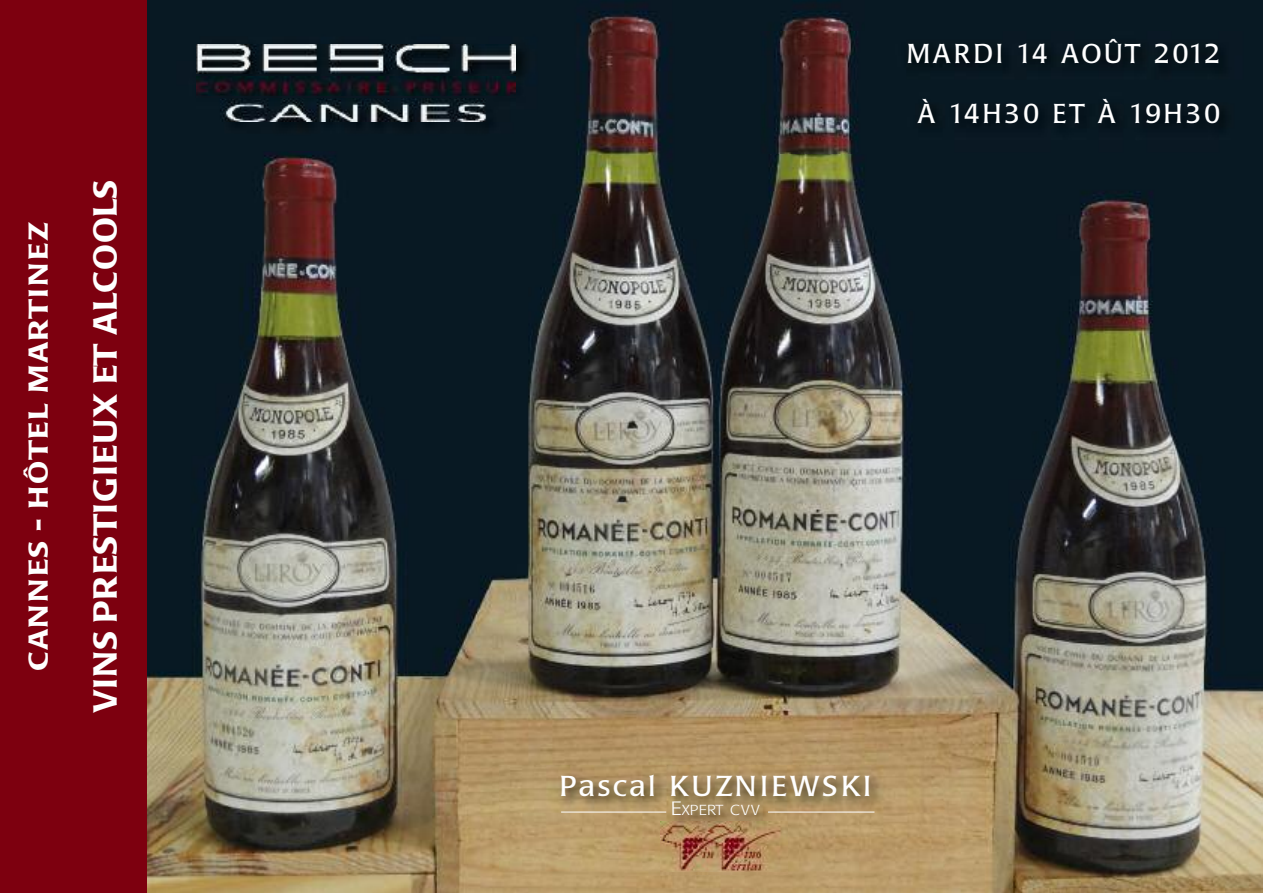
<style>
.page{position:relative;width:1263px;height:893px;background:#fff}
.page>*{position:absolute;margin:0;border:0;box-sizing:border-box;transform-origin:0 0}
.t1{font:500 33px "Poppl Laudatio";letter-spacing:.02em;color:#fff;scale:1.05 1}
.t2{font:28.5px "Poppl Laudatio";letter-spacing:.095em;color:#fff;scale:1.05 1}
.t3{font:27px "Poppl Laudatio";letter-spacing:.085em;color:#fff}
.t4{font:500 27px "Poppl Laudatio";letter-spacing:.035em;color:#fff;scale:1.15 1}
.t5{font:300 14.4px "Formata";letter-spacing:.01em;color:#fff;scale:1.1 1}
.s1{font-size:19.2px}
</style>
<div class="page">
<img style="left:146px;top:0;width:1117px;height:893px">
<div style="left:0;top:0;width:146px;height:893px;background:#7d000f"></div>
<div style="left:176px;top:13px;width:375px;height:138px;background:#081923"></div>
<img style="left:196px;top:44px;width:319px;height:29px">
<img style="left:196px;top:77px;width:319px;height:45px">
<img style="left:691px;top:32px;width:572px;height:121px">
<img style="left:660px;top:871px;width:128px;height:4px">
<img style="left:499px;top:765px;width:445px;height:106px">
<hr style="left:768px;top:812px;width:106px;height:1px;background:#fff">
<hr style="left:561px;top:812px;width:105px;height:1px;background:#fff">
<p class="t4" style="left:28px;top:671px;width:392px;rotate:-90deg">CANNES - HÔTEL MARTINEZ</p>
<p class="t1" style="left:93px;top:713px;width:509px;rotate:-90deg">VINS PRESTIGIEUX ET ALCOOLS</p>
<p class="t3" style="left:907px;top:43px;width:315px">MARDI 14 AOÛT 2012</p>
<p class="t3" style="left:917px;top:103px;width:304px">À 14H30 ET À 19H30</p>
<p class="t2" style="left:559px;top:775px;width:298px">Pascal KUZNIEWSKI</p>
<p class="t5" style="left:671px;top:804px;width:82px"><span class="s1">E</span>XPERT CVV</p>
</div>
